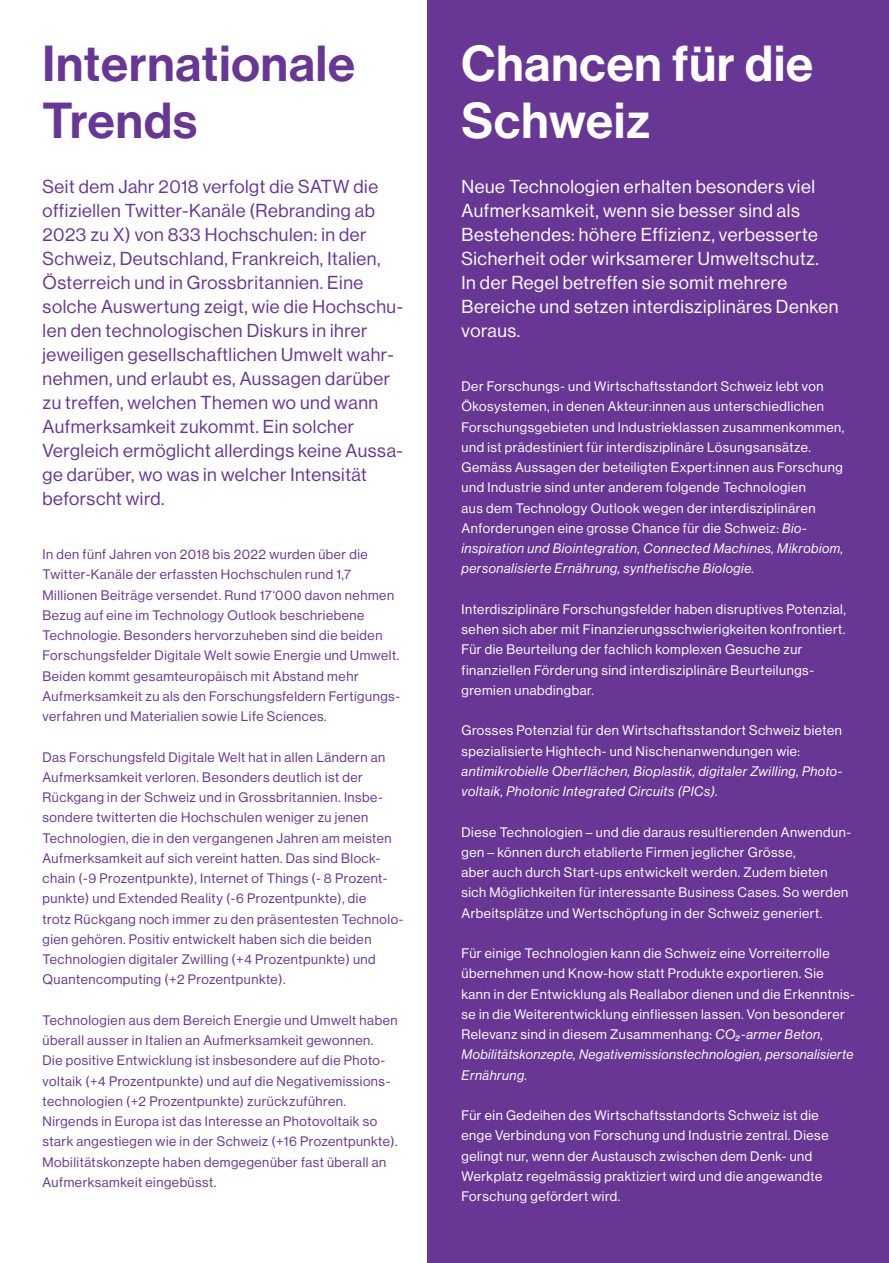
<style>
.page{position:relative;width:889px;height:1263px;background:#fff}
.page>*{position:absolute;margin:0;border:0;box-sizing:border-box;transform-origin:0 0}
.t1{font:49.5px/57px "N Haas Grotesk DS Pro 65 Md";letter-spacing:.02em;color:#683796}
.t2{font:49.5px/57px "N Haas Grotesk DS Pro 65 Md";letter-spacing:.02em;color:#fff}
.t3{font:18.3px/24px "N Haas Grotesk DS Pro 55 Rg";letter-spacing:.03em;color:#683796}
.t4{font:18.3px/24px "N Haas Grotesk DS Pro 55 Rg";letter-spacing:.03em;color:#fff}
.t5{font:13.5px/20.2px "N Haas Grotesk DS Pro 55 Rg";letter-spacing:.04em;color:#fff}
.t6{font:13.5px/20.2px "N Haas Grotesk DS Pro 55 Rg";letter-spacing:.04em;color:#683796}
.t7{font:13.5px/20.2px "N Haas Grotesk DS Pro 56 It";letter-spacing:.04em;color:#fff}
.s1{font-family:"N Haas Grotesk DS Pro 56 It"}
</style>
<div class="page">
<div style="left:427px;top:0;width:462px;height:1263px;background:#683796"></div>
<h1 class="t1" style="left:43px;top:36px;width:314px">Internationale<br>Trends</h1>
<p class="t3" style="left:43px;top:175px;width:362px">Seit dem Jahr 2018 verfolgt die SATW die offiziellen Twitter-Kanäle (Rebranding ab 2023 zu X) von 833 Hochschulen: in der Schweiz, Deutschland, Frankreich, Italien, Österreich und in Grossbritannien. Eine solche Auswertung zeigt, wie die Hochschu&shy;len den technologischen Diskurs in ihrer jeweiligen gesellschaftlichen Umwelt wahr&shy;nehmen, und erlaubt es, Aussagen darüber zu treffen, welchen Themen wo und wann Aufmerksamkeit zukommt. Ein solcher Vergleich ermöglicht allerdings keine Aussa&shy;ge darüber, wo was in welcher Intensität beforscht wird.</p>
<p class="t6" style="left:43px;top:544px;width:359px">In den fünf Jahren von 2018 bis 2022 wurden über die Twitter-Kanäle der erfassten Hochschulen rund 1,7<br>Millionen Beiträge versendet. Rund 17‘000 davon nehmen Bezug auf eine im Technology Outlook beschriebene Technologie. Besonders hervorzuheben sind die beiden Forschungsfelder Digitale Welt sowie Energie und Umwelt.<br>Beiden kommt gesamteuropäisch mit Abstand mehr Aufmerksamkeit zu als den Forschungsfeldern Fertigungs&shy;verfahren und Materialien sowie Life Sciences.</p>
<p class="t6" style="left:43px;top:747px;width:362px">Das Forschungsfeld Digitale Welt hat in allen Ländern an Aufmerksamkeit verloren. Besonders deutlich ist der Rückgang in der Schweiz und in Grossbritannien. Insbe&shy;sondere twitterten die Hochschulen weniger zu jenen Technologien, die in den vergangenen Jahren am meisten Aufmerksamkeit auf sich vereint hatten. Das sind Block&shy;chain (-9 Prozentpunkte), Internet of Things (- 8 Prozent&shy;punkte) und Extended Reality (-6 Prozentpunkte), die<br>trotz Rückgang noch immer zu den präsentesten Technolo&shy;gien gehören. Positiv entwickelt haben sich die beiden Technologien digitaler Zwilling (+4 Prozentpunkte) und Quantencomputing (+2 Prozentpunkte).</p>
<p class="t6" style="left:43px;top:1010px;width:357px">Technologien aus dem Bereich Energie und Umwelt haben überall ausser in Italien an Aufmerksamkeit gewonnen.<br>Die positive Entwicklung ist insbesondere auf die Photo&shy;voltaik (+4 Prozentpunkte) und auf die Negativemissions&shy;technologien (+2 Prozentpunkte) zurückzuführen.<br>Nirgends in Europa ist das Interesse an Photovoltaik so stark angestiegen wie in der Schweiz (+16 Prozentpunkte).<br>Mobilitätskonzepte haben demgegenüber fast überall an Aufmerksamkeit eingebüsst.</p>
<h1 class="t2" style="left:461px;top:36px;width:353px">Chancen für die<br>Schweiz</h1>
<p class="t4" style="left:461px;top:175px;width:379px">Neue Technologien erhalten besonders viel Aufmerksamkeit, wenn sie besser sind als Bestehendes: höhere Effizienz, verbesserte Sicherheit oder wirksamerer Umweltschutz.<br>In der Regel betreffen sie somit mehrere Bereiche und setzen interdisziplinäres Denken voraus.</p>
<p class="t5" style="left:461px;top:376px;width:384px">Der Forschungs- und Wirtschaftsstandort Schweiz lebt von Ökosystemen, in denen Akteur:innen aus unterschiedlichen Forschungsgebieten und Industrieklassen zusammenkommen, und ist prädestiniert für interdisziplinäre Lösungsansätze.<br>Gemäss Aussagen der beteiligten Expert:innen aus Forschung und Industrie sind unter anderem folgende Technologien<br>aus dem Technology Outlook wegen der interdisziplinären Anforderungen eine grosse Chance für die Schweiz: <span class="s1">Bio-</span></p>
<p class="t7" style="left:461px;top:538px;width:383px">inspiration und Biointegration, Connected Machines, Mikrobiom, personalisierte Ernährung, synthetische Biologie.</p>
<p class="t5" style="left:461px;top:599px;width:386px">Interdisziplinäre Forschungsfelder haben disruptives Potenzial, sehen sich aber mit Finanzierungsschwierigkeiten konfrontiert.<br>Für die Beurteilung der fachlich komplexen Gesuche zur finanziellen Förderung sind interdisziplinäre Beurteilungs&shy;gremien unabdingbar.</p>
<p class="t5" style="left:461px;top:721px;width:382px">Grosses Potenzial für den Wirtschaftsstandort Schweiz bieten spezialisierte Hightech- und Nischenanwendungen wie:</p>
<p class="t7" style="left:461px;top:761px;width:382px">antimikrobielle Oberflächen, Bioplastik, digitaler Zwilling, Photo&shy;voltaik, Photonic Integrated Circuits (PICs).</p>
<p class="t5" style="left:461px;top:822px;width:391px">Diese Technologien – und die daraus resultierenden Anwendun&shy;gen – können durch etablierte Firmen jeglicher Grösse,<br>aber auch durch Start-ups entwickelt werden. Zudem bieten sich Möglichkeiten für interessante Business Cases. So werden Arbeitsplätze und Wertschöpfung in der Schweiz generiert.</p>
<p class="t5" style="left:461px;top:943px;width:395px">Für einige Technologien kann die Schweiz eine Vorreiterrolle übernehmen und Know-how statt Produkte exportieren. Sie kann in der Entwicklung als Reallabor dienen und die Erkenntnis&shy;se in die Weiterentwicklung einfliessen lassen. Von besonderer Relevanz sind in diesem Zusammenhang: <span class="s1">CO₂-armer Beton,</span></p>
<p class="t7" style="left:461px;top:1045px;width:393px">Mobilitätskonzepte, Negativemissionstechnologien, personalisierte<br>Ernährung.</p>
<p class="t5" style="left:461px;top:1105px;width:368px">Für ein Gedeihen des Wirtschaftsstandorts Schweiz ist die enge Verbindung von Forschung und Industrie zentral. Diese gelingt nur, wenn der Austausch zwischen dem Denk- und Werkplatz regelmässig praktiziert wird und die angewandte Forschung gefördert wird.</p>
</div>
